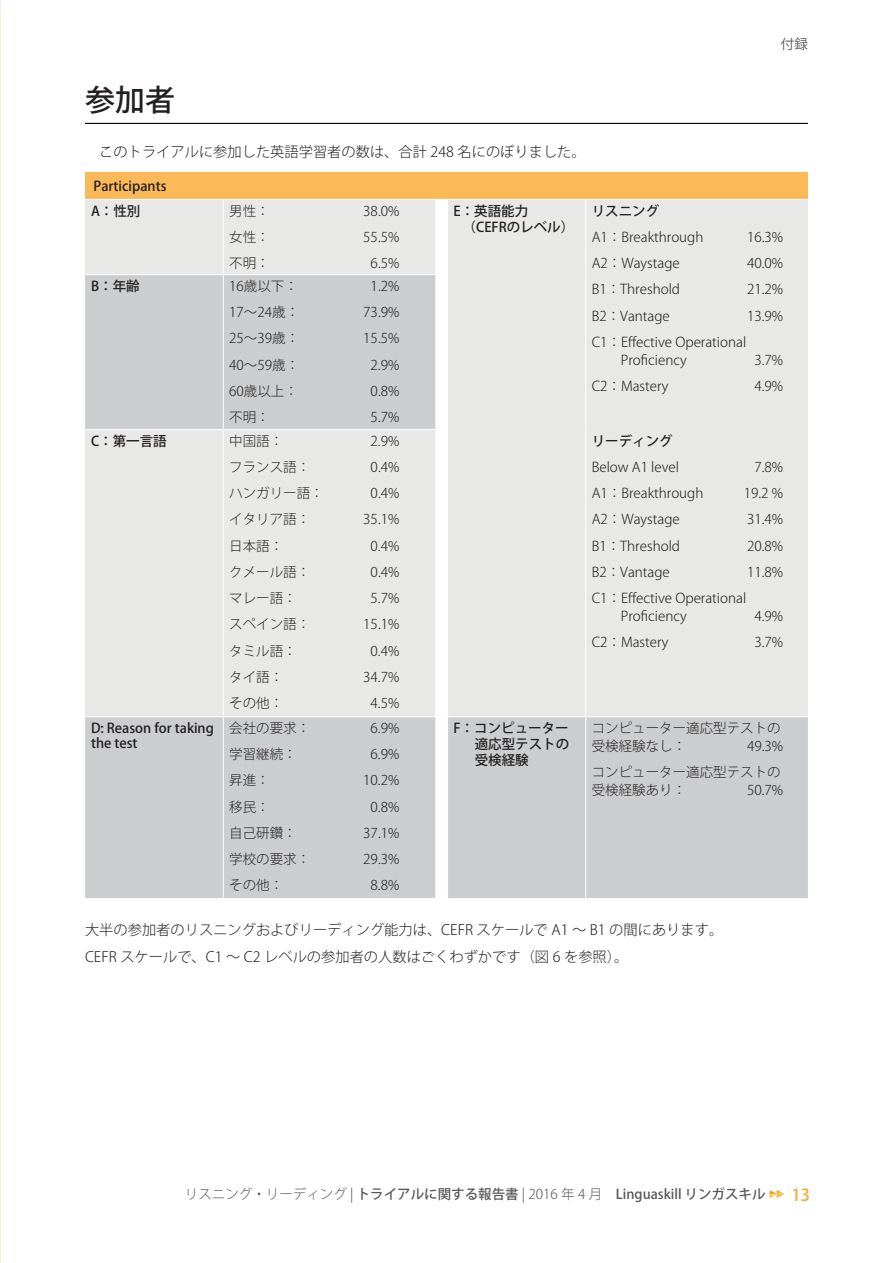
<style>
.page{position:relative;width:893px;height:1263px;background:#fff}
.page>*{position:absolute;margin:0;border:0;box-sizing:border-box;transform-origin:0 0}
.t1{font:500 30px "Koz Go Pr 6 N";color:#231f20}
.t2{font:500 16.5px "Koz Go Pr 6 N";color:#faa633}
.t3{font:300 14.25px/26.5px "Koz Go Pr 6 N";color:#231f20}
.t4{font:300 13.5px/18px "Koz Go Pr 6 N";color:#231f20}
.t5{font:500 13.5px/16.2px "Koz Go Pr 6 N";color:#231f20}
.t6{font:500 13.5px "Koz Go Pr 6 N";color:#57585a}
.t7{font:13.5px "Koz Go Pr 6 N";color:#57585a}
.s1{font-weight:300}
</style>
<div class="page">
<svg style="left:769px;top:1190px;width:15px;height:8px"></svg>
<hr style="left:85px;top:123px;width:723px;height:1px;background:#030303">
<div style="left:85px;top:172px;width:723px;height:27px;background:#fcb958"></div>
<div style="left:85px;top:200px;width:723px;height:75px;background:#e8e8e7"></div>
<svg style="left:85px;top:275px;width:723px;height:623px;background:#dcdcdc"></svg>
<hr style="left:223px;top:200px;width:1px;height:74px;background:#fff">
<hr style="left:435px;top:200px;width:1px;height:74px;background:#fff">
<hr style="left:585px;top:200px;width:1px;height:75px;background:#fff">
<hr style="left:85px;top:274px;width:138px;height:1px;background:#fff">
<hr style="left:223px;top:274px;width:213px;height:1px;background:#fff">
<hr style="left:223px;top:275px;width:1px;height:154px;background:#fff">
<hr style="left:435px;top:275px;width:1px;height:154px;background:#fff">
<hr style="left:585px;top:275px;width:1px;height:154px;background:#fff">
<hr style="left:85px;top:429px;width:138px;height:1px;background:#fff">
<hr style="left:223px;top:429px;width:213px;height:1px;background:#fff">
<hr style="left:223px;top:430px;width:1px;height:286px;background:#fff">
<hr style="left:435px;top:430px;width:1px;height:286px;background:#fff">
<hr style="left:585px;top:429px;width:1px;height:287px;background:#fff">
<hr style="left:85px;top:716px;width:138px;height:1px;background:#fff">
<hr style="left:223px;top:716px;width:213px;height:1px;background:#fff">
<hr style="left:223px;top:717px;width:1px;height:181px;background:#fff">
<svg style="left:436px;top:199px;width:12px;height:699px"></svg>
<hr style="left:435px;top:717px;width:1px;height:181px;background:#fff">
<hr style="left:448px;top:716px;width:138px;height:1px;background:#fff">
<hr style="left:447px;top:717px;width:1px;height:181px;background:#fff">
<hr style="left:586px;top:716px;width:222px;height:1px;background:#fff">
<hr style="left:585px;top:717px;width:1px;height:181px;background:#fff">
<h1 class="t1" style="left:85px;top:84px;width:91px">参加者</h1>
<p class="t3" style="left:85px;top:139px;width:502px">　このトライアルに参加した英語学習者の数は、合計 248 名にのぼりました。</p>
<p class="t7" style="left:781px;top:36px;width:28px">付録</p>
<p class="t5" style="left:91px;top:174px;width:77px;line-height:24.8px">Participants<br>A：性別</p>
<p class="t4" style="left:229px;top:202px;width:42px">男性：</p>
<p class="t4" style="left:363px;top:202px;width:38px">38.0%</p>
<p class="t4" style="left:229px;top:228px;width:42px">女性：</p>
<p class="t4" style="left:363px;top:228px;width:38px">55.5%</p>
<p class="t4" style="left:229px;top:254px;width:42px">不明：</p>
<p class="t4" style="left:371px;top:254px;width:30px">6.5%</p>
<p class="t5" style="left:91px;top:278px;width:50px">B：年齢</p>
<p class="t4" style="left:229px;top:277px;width:70px">16歳以下：</p>
<p class="t4" style="left:371px;top:277px;width:30px">1.2%</p>
<p class="t4" style="left:229px;top:303px;width:71px">17～24歳：</p>
<p class="t4" style="left:363px;top:303px;width:38px">73.9%</p>
<p class="t4" style="left:229px;top:330px;width:71px">25～39歳：</p>
<p class="t4" style="left:363px;top:330px;width:38px">15.5%</p>
<p class="t4" style="left:229px;top:356px;width:71px">40～59歳：</p>
<p class="t4" style="left:371px;top:356px;width:30px">2.9%</p>
<p class="t4" style="left:229px;top:382px;width:70px">60歳以上：</p>
<p class="t4" style="left:371px;top:382px;width:30px">0.8%</p>
<p class="t4" style="left:229px;top:408px;width:42px">不明：</p>
<p class="t4" style="left:371px;top:408px;width:30px">5.7%</p>
<p class="t5" style="left:91px;top:433px;width:77px">C：第一言語</p>
<p class="t4" style="left:229px;top:432px;width:55px">中国語：</p>
<p class="t4" style="left:371px;top:432px;width:30px">2.9%</p>
<p class="t4" style="left:229px;top:458px;width:82px">フランス語：</p>
<p class="t4" style="left:371px;top:458px;width:30px">0.4%</p>
<p class="t4" style="left:229px;top:484px;width:96px">ハンガリー語：</p>
<p class="t4" style="left:371px;top:484px;width:30px">0.4%</p>
<p class="t4" style="left:229px;top:511px;width:82px">イタリア語：</p>
<p class="t4" style="left:363px;top:511px;width:38px">35.1%</p>
<p class="t4" style="left:229px;top:537px;width:55px">日本語：</p>
<p class="t4" style="left:371px;top:537px;width:30px">0.4%</p>
<p class="t4" style="left:229px;top:563px;width:82px">クメール語：</p>
<p class="t4" style="left:371px;top:563px;width:30px">0.4%</p>
<p class="t4" style="left:229px;top:589px;width:69px">マレー語：</p>
<p class="t4" style="left:371px;top:589px;width:30px">5.7%</p>
<p class="t4" style="left:229px;top:616px;width:82px">スペイン語：</p>
<p class="t4" style="left:363px;top:616px;width:38px">15.1%</p>
<p class="t4" style="left:229px;top:642px;width:69px">タミル語：</p>
<p class="t4" style="left:371px;top:642px;width:30px">0.4%</p>
<p class="t4" style="left:229px;top:668px;width:55px">タイ語：</p>
<p class="t4" style="left:363px;top:668px;width:38px">34.7%</p>
<p class="t4" style="left:229px;top:694px;width:55px">その他：</p>
<p class="t4" style="left:371px;top:694px;width:30px">4.5%</p>
<p class="t5" style="left:91px;top:721px;width:124px;line-height:15px">D: Reason for taking the test</p>
<p class="t4" style="left:229px;top:719px;width:82px">会社の要求：</p>
<p class="t4" style="left:371px;top:719px;width:30px">6.9%</p>
<p class="t4" style="left:229px;top:745px;width:69px">学習継続：</p>
<p class="t4" style="left:371px;top:745px;width:30px">6.9%</p>
<p class="t4" style="left:229px;top:772px;width:42px">昇進：</p>
<p class="t4" style="left:363px;top:772px;width:38px">10.2%</p>
<p class="t4" style="left:229px;top:798px;width:42px">移民：</p>
<p class="t4" style="left:371px;top:798px;width:30px">0.8%</p>
<p class="t4" style="left:229px;top:824px;width:69px">自己研鑽：</p>
<p class="t4" style="left:363px;top:824px;width:38px">37.1%</p>
<p class="t4" style="left:229px;top:850px;width:82px">学校の要求：</p>
<p class="t4" style="left:363px;top:850px;width:38px">29.3%</p>
<p class="t4" style="left:229px;top:877px;width:55px">その他：</p>
<p class="t4" style="left:371px;top:877px;width:30px">8.8%</p>
<p class="t5" style="left:463px;top:203px;width:113px;text-indent:-9px">E：英語能力（CEFRのレベル）</p>
<p class="t5" style="left:592px;top:203px;width:69px">リスニング</p>
<p class="t4" style="left:592px;top:228px;width:113px">A1：Breakthrough</p>
<p class="t4" style="left:747px;top:228px;width:38px">16.3%</p>
<p class="t4" style="left:592px;top:254px;width:90px">A2：Waystage</p>
<p class="t4" style="left:747px;top:254px;width:38px">40.0%</p>
<p class="t4" style="left:592px;top:281px;width:90px">B1：Threshold</p>
<p class="t4" style="left:747px;top:281px;width:38px">21.2%</p>
<p class="t4" style="left:592px;top:307px;width:80px">B2：Vantage</p>
<p class="t4" style="left:747px;top:307px;width:38px">13.9%</p>
<p class="t4" style="left:621px;top:333px;width:127px;text-indent:-29px">C1：Effective Operational<br>Proficiency</p>
<p class="t4" style="left:754px;top:351px;width:30px">3.7%</p>
<p class="t4" style="left:592px;top:377px;width:78px">C2：Mastery</p>
<p class="t4" style="left:754px;top:377px;width:30px">4.9%</p>
<p class="t5" style="left:592px;top:433px;width:82px">リーディング</p>
<p class="t4" style="left:592px;top:458px;width:89px">Below A1 level</p>
<p class="t4" style="left:754px;top:458px;width:30px">7.8%</p>
<p class="t4" style="left:592px;top:484px;width:113px">A1：Breakthrough</p>
<p class="t4" style="left:744px;top:484px;width:41px">19.2 %</p>
<p class="t4" style="left:592px;top:511px;width:90px">A2：Waystage</p>
<p class="t4" style="left:747px;top:511px;width:38px">31.4%</p>
<p class="t4" style="left:592px;top:537px;width:90px">B1：Threshold</p>
<p class="t4" style="left:747px;top:537px;width:38px">20.8%</p>
<p class="t4" style="left:592px;top:563px;width:80px">B2：Vantage</p>
<p class="t4" style="left:747px;top:563px;width:38px">11.8%</p>
<p class="t4" style="left:621px;top:589px;width:127px;text-indent:-29px">C1：Effective Operational<br>Proficiency</p>
<p class="t4" style="left:754px;top:607px;width:30px">4.9%</p>
<p class="t4" style="left:592px;top:634px;width:78px">C2：Mastery</p>
<p class="t4" style="left:754px;top:634px;width:30px">3.7%</p>
<p class="t5" style="left:475px;top:720px;width:96px;text-align:justify;text-indent:-21px">F：コンピューター適応型テストの受検経験</p>
<p class="t4" style="left:592px;top:719px;width:190px">コンピューター適応型テストの受検経験なし：</p>
<p class="t4" style="left:592px;top:733px;width:193px;line-height:26.2px;text-align:right">49.3%<br>コンピューター適応型テストの</p>
<p class="t4" style="left:592px;top:781px;width:96px">受検経験あり：</p>
<p class="t4" style="left:747px;top:781px;width:38px">50.7%</p>
<p class="t3" style="left:85px;top:917px;width:640px">大半の参加者のリスニングおよびリーディング能力は、CEFR スケールで A1 ～ B1 の間にあります。<br>CEFR スケールで、C1 ～ C2 レベルの参加者の人数はごくわずかです（図 6 を参照）。</p>
<p class="t6" style="left:185px;top:1186px;width:582px"><span class="s1">リスニング・リーディング |</span> トライアルに関する報告書 <span class="s1">| 2016 年 4 月　</span>Linguaskill リンガスキル</p>
<p class="t2" style="left:791px;top:1186px;width:20px">13</p>
</div>
